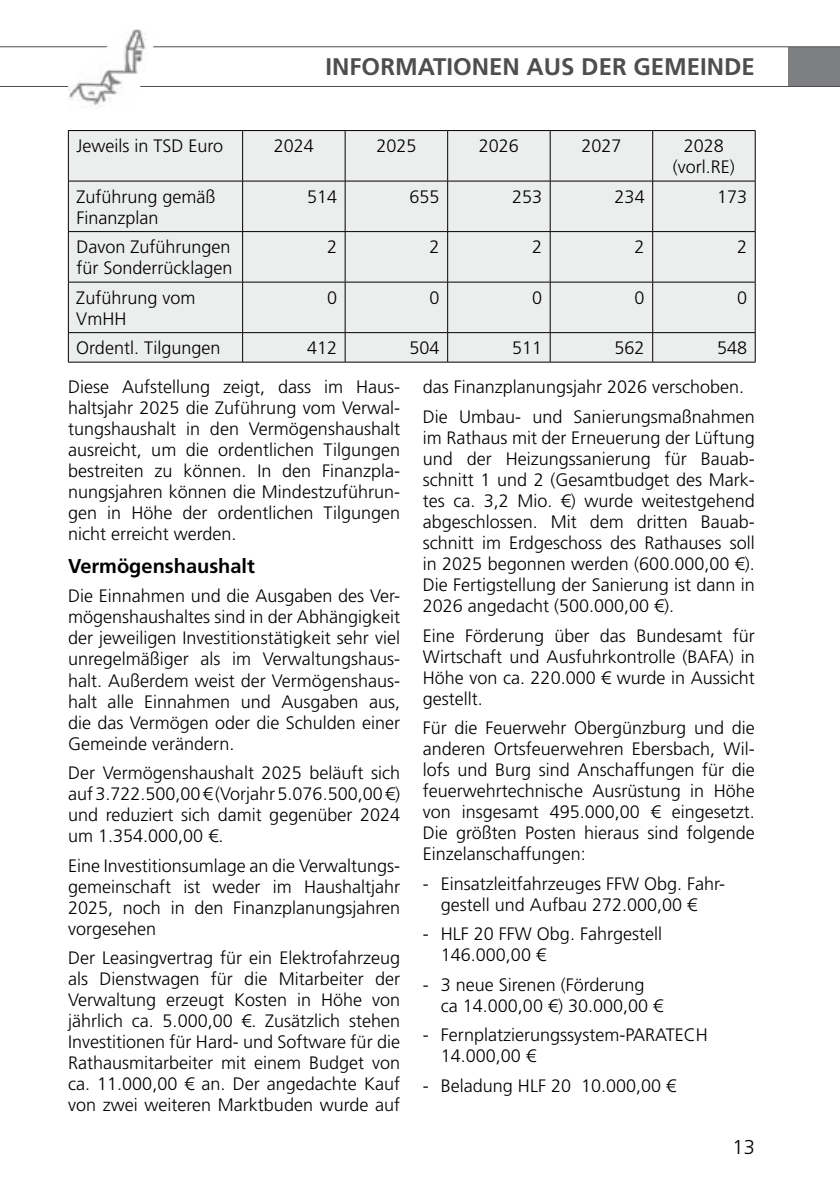
<style>
.page{position:relative;width:840px;height:1191px;background:#fff}
.page>*{position:absolute;margin:0;border:0;box-sizing:border-box;transform-origin:0 0}
.t1{font:700 24px "Frutiger LT Std";color:#4e4e50}
.t2{font:700 20px "Frutiger LT Std";color:#000}
.t3{font:300 20px "Frutiger LT Std";color:#000}
.t4{font:300 18px/21px "Frutiger LT Std";color:#000;text-align:justify}
</style>
<div class="page">
<div style="left:788px;top:47px;width:51px;height:39px;background:#7e7f81"></div>
<hr style="left:0;top:86px;width:839px;height:1px;background:#4e4e50">
<hr style="left:0;top:46px;width:839px;height:1px;background:#4e4e50">
<div style="left:69px;top:131px;width:685px;height:231px;background:#eceded"></div>
<hr style="left:68px;top:130px;width:174px;height:1px;background:#000">
<hr style="left:68px;top:131px;width:1px;height:50px;background:#000">
<hr style="left:242px;top:130px;width:103px;height:1px;background:#000">
<hr style="left:242px;top:131px;width:1px;height:50px;background:#000">
<hr style="left:345px;top:130px;width:102px;height:1px;background:#000">
<hr style="left:344px;top:131px;width:1px;height:50px;background:#000">
<hr style="left:447px;top:130px;width:103px;height:1px;background:#000">
<hr style="left:447px;top:131px;width:1px;height:50px;background:#000">
<hr style="left:550px;top:130px;width:102px;height:1px;background:#000">
<hr style="left:549px;top:131px;width:1px;height:50px;background:#000">
<hr style="left:652px;top:130px;width:103px;height:1px;background:#000">
<hr style="left:652px;top:131px;width:1px;height:50px;background:#000">
<hr style="left:754px;top:131px;width:1px;height:50px;background:#000">
<hr style="left:68px;top:181px;width:174px;height:1px;background:#000">
<hr style="left:68px;top:181px;width:1px;height:50px;background:#000">
<hr style="left:242px;top:181px;width:103px;height:1px;background:#000">
<hr style="left:242px;top:181px;width:1px;height:50px;background:#000">
<hr style="left:345px;top:181px;width:102px;height:1px;background:#000">
<hr style="left:344px;top:181px;width:1px;height:50px;background:#000">
<hr style="left:447px;top:181px;width:103px;height:1px;background:#000">
<hr style="left:447px;top:181px;width:1px;height:50px;background:#000">
<hr style="left:550px;top:181px;width:102px;height:1px;background:#000">
<hr style="left:549px;top:181px;width:1px;height:50px;background:#000">
<hr style="left:652px;top:181px;width:103px;height:1px;background:#000">
<hr style="left:652px;top:181px;width:1px;height:50px;background:#000">
<hr style="left:754px;top:181px;width:1px;height:50px;background:#000">
<hr style="left:68px;top:231px;width:174px;height:1px;background:#000">
<hr style="left:68px;top:232px;width:1px;height:50px;background:#000">
<hr style="left:242px;top:231px;width:103px;height:1px;background:#000">
<hr style="left:242px;top:232px;width:1px;height:50px;background:#000">
<hr style="left:345px;top:231px;width:102px;height:1px;background:#000">
<hr style="left:344px;top:232px;width:1px;height:50px;background:#000">
<hr style="left:447px;top:231px;width:103px;height:1px;background:#000">
<hr style="left:447px;top:232px;width:1px;height:50px;background:#000">
<hr style="left:550px;top:231px;width:102px;height:1px;background:#000">
<hr style="left:549px;top:232px;width:1px;height:50px;background:#000">
<hr style="left:652px;top:231px;width:103px;height:1px;background:#000">
<hr style="left:652px;top:232px;width:1px;height:50px;background:#000">
<hr style="left:754px;top:232px;width:1px;height:50px;background:#000">
<hr style="left:68px;top:282px;width:174px;height:1px;background:#000">
<hr style="left:68px;top:282px;width:1px;height:50px;background:#000">
<hr style="left:242px;top:282px;width:103px;height:1px;background:#000">
<hr style="left:242px;top:282px;width:1px;height:50px;background:#000">
<hr style="left:345px;top:282px;width:102px;height:1px;background:#000">
<hr style="left:344px;top:282px;width:1px;height:50px;background:#000">
<hr style="left:447px;top:282px;width:103px;height:1px;background:#000">
<hr style="left:447px;top:282px;width:1px;height:50px;background:#000">
<hr style="left:550px;top:282px;width:102px;height:1px;background:#000">
<hr style="left:549px;top:282px;width:1px;height:50px;background:#000">
<hr style="left:652px;top:282px;width:103px;height:1px;background:#000">
<hr style="left:652px;top:282px;width:1px;height:50px;background:#000">
<hr style="left:754px;top:282px;width:1px;height:50px;background:#000">
<hr style="left:68px;top:332px;width:174px;height:1px;background:#000">
<svg style="left:68px;top:333px;width:1px;height:29px"></svg>
<hr style="left:242px;top:332px;width:103px;height:1px;background:#000">
<svg style="left:242px;top:333px;width:1px;height:29px"></svg>
<hr style="left:345px;top:332px;width:102px;height:1px;background:#000">
<svg style="left:344px;top:333px;width:1px;height:29px"></svg>
<hr style="left:447px;top:332px;width:103px;height:1px;background:#000">
<svg style="left:447px;top:333px;width:1px;height:29px"></svg>
<hr style="left:550px;top:332px;width:102px;height:1px;background:#000">
<svg style="left:549px;top:333px;width:1px;height:29px"></svg>
<hr style="left:652px;top:332px;width:103px;height:1px;background:#000">
<svg style="left:652px;top:333px;width:1px;height:29px"></svg>
<svg style="left:754px;top:333px;width:1px;height:29px"></svg>
<hr style="left:68px;top:362px;width:174px;height:1px;background:#000">
<hr style="left:242px;top:362px;width:103px;height:1px;background:#000">
<hr style="left:345px;top:362px;width:102px;height:1px;background:#000">
<hr style="left:447px;top:362px;width:103px;height:1px;background:#000">
<hr style="left:550px;top:362px;width:102px;height:1px;background:#000">
<hr style="left:652px;top:362px;width:103px;height:1px;background:#000">
<img style="left:68px;top:29px;width:85px;height:79px">
<h1 class="t1" style="left:325px;top:52px;width:23px">INFO</h1>
<h1 class="t1" style="left:380px;top:52px;width:376px">RMATIONEN AUS DER GEMEINDE</h1>
<p class="t4" style="left:76px;top:136px;width:148px">Jeweils in TSD Euro</p>
<p class="t4" style="left:274px;top:136px;width:42px">2024</p>
<p class="t4" style="left:376px;top:136px;width:42px">2025</p>
<p class="t4" style="left:478px;top:136px;width:42px">2026</p>
<p class="t4" style="left:581px;top:136px;width:42px">2027</p>
<p class="t4" style="left:672px;top:136px;width:64px;text-align:center">2028 (vorl.RE)</p>
<p class="t4" style="left:76px;top:186px;width:141px">Zuführung gemäß<br>Finanzplan</p>
<p class="t4" style="left:307px;top:186px;width:32px">514</p>
<p class="t4" style="left:409px;top:186px;width:32px">655</p>
<p class="t4" style="left:512px;top:186px;width:32px">253</p>
<p class="t4" style="left:614px;top:186px;width:32px">234</p>
<p class="t4" style="left:716px;top:186px;width:32px">173</p>
<p class="t4" style="left:76px;top:237px;width:158px">Davon Zuführungen für Sonderrücklagen</p>
<p class="t4" style="left:327px;top:237px;width:12px">2</p>
<p class="t4" style="left:429px;top:237px;width:12px">2</p>
<p class="t4" style="left:532px;top:237px;width:12px">2</p>
<p class="t4" style="left:634px;top:237px;width:12px">2</p>
<p class="t4" style="left:736px;top:237px;width:12px">2</p>
<p class="t4" style="left:76px;top:287px;width:121px">Zuführung vom<br>VmHH</p>
<p class="t4" style="left:327px;top:287px;width:12px">0</p>
<p class="t4" style="left:429px;top:287px;width:12px">0</p>
<p class="t4" style="left:532px;top:287px;width:12px">0</p>
<p class="t4" style="left:634px;top:287px;width:12px">0</p>
<p class="t4" style="left:736px;top:287px;width:12px">0</p>
<p class="t4" style="left:76px;top:338px;width:146px">Ordentl. Tilgungen</p>
<p class="t4" style="left:307px;top:338px;width:32px">412</p>
<p class="t4" style="left:409px;top:338px;width:32px">504</p>
<p class="t4" style="left:511px;top:338px;width:32px">511</p>
<p class="t4" style="left:614px;top:338px;width:32px">562</p>
<p class="t4" style="left:716px;top:338px;width:32px">548</p>
<p class="t4" style="left:68px;top:377px;width:333px">Diese Aufstellung zeigt, dass im Haus&shy;haltsjahr 2025 die Zuführung vom Verwal&shy;tungshaushalt in den Vermögenshaushalt ausreicht, um die ordentlichen Tilgungen bestreiten zu können. In den Finanzpla&shy;nungsjahren können die Mindestzuführun&shy;gen in Höhe der ordentlichen Tilgungen nicht erreicht werden.</p>
<p class="t2" style="left:68px;top:554px;width:188px">Vermögenshaushalt</p>
<p class="t4" style="left:68px;top:586px;width:333px">Die Einnahmen und die Ausgaben des Ver&shy;mögenshaushaltes sind in der Abhängigkeit der jeweiligen Investitionstätigkeit sehr viel unregelmäßiger als im Verwaltungshaus&shy;halt. Außerdem weist der Vermögenshaus&shy;halt alle Einnahmen und Ausgaben aus, die das Vermögen oder die Schulden einer Gemeinde verändern.</p>
<p class="t4" style="left:68px;top:762px;width:333px">Der Vermögenshaushalt 2025 beläuft sich auf 3.722.500,00 € (Vorjahr 5.076.500,00 €) und reduziert sich damit gegenüber 2024 um 1.354.000,00 €.</p>
<p class="t4" style="left:68px;top:855px;width:333px">Eine Investitionsumlage an die Verwaltungs&shy;gemeinschaft ist weder im Haushaltjahr 2025, noch in den Finanzplanungsjahren vorgesehen</p>
<p class="t4" style="left:68px;top:947px;width:333px">Der Leasingvertrag für ein Elektrofahrzeug als Dienstwagen für die Mitarbeiter der Verwaltung erzeugt Kosten in Höhe von jährlich ca. 5.000,00 €. Zusätzlich stehen Investitionen für Hard- und Software für die Rathausmitarbeiter mit einem Budget von ca. 11.000,00 € an. Der angedachte Kauf von zwei weiteren Marktbuden wurde auf</p>
<p class="t4" style="left:422px;top:373px;width:333px;line-height:29.6px">das Finanzplanungsjahr 2026 verschoben.<br>Die Umbau- und Sanierungsmaßnahmen</p>
<p class="t4" style="left:422px;top:427px;width:333px">im Rathaus mit der Erneuerung der Lüftung und der Heizungssanierung für Bauab&shy;schnitt 1 und 2 (Gesamtbudget des Mark&shy;tes ca. 3,2 Mio. €) wurde weitestgehend abgeschlossen. Mit dem dritten Bauab&shy;schnitt im Erdgeschoss des Rathauses soll in 2025 begonnen werden (600.000,00 €).<br>Die Fertigstellung der Sanierung ist dann in 2026 angedacht (500.000,00 €).</p>
<p class="t4" style="left:422px;top:625px;width:333px">Eine Förderung über das Bundesamt für Wirtschaft und Ausfuhrkontrolle (BAFA) in Höhe von ca. 220.000 € wurde in Aussicht gestellt.</p>
<p class="t4" style="left:422px;top:717px;width:333px">Für die Feuerwehr Obergünzburg und die anderen Ortsfeuerwehren Ebersbach, Wil&shy;lofs und Burg sind Anschaffungen für die feuerwehrtechnische Ausrüstung in Höhe von insgesamt 495.000,00 € eingesetzt.<br>Die größten Posten hieraus sind folgende Einzelanschaffungen:</p>
<p class="t4" style="left:422px;top:873px;width:303px;text-align:center">- Einsatzleitfahrzeuges FFW Obg. Fahr&shy;gestell und Aufbau 272.000,00 €</p>
<p class="t4" style="left:440px;top:924px;width:223px;text-indent:-18px">- HLF 20 FFW Obg. Fahrgestell<br>146.000,00 €</p>
<p class="t4" style="left:440px;top:974px;width:224px;text-indent:-18px">- 3 neue Sirenen (Förderung ca 14.000,00 €) 30.000,00 €</p>
<p class="t4" style="left:440px;top:1025px;width:268px;text-indent:-18px">- Fernplatzierungssystem-PARATECH<br>14.000,00 €</p>
<p class="t4" style="left:422px;top:1075px;width:255px">- Beladung HLF 20 10.000,00 €</p>
<p class="t3" style="left:732px;top:1135px;width:24px">13</p>
</div>
